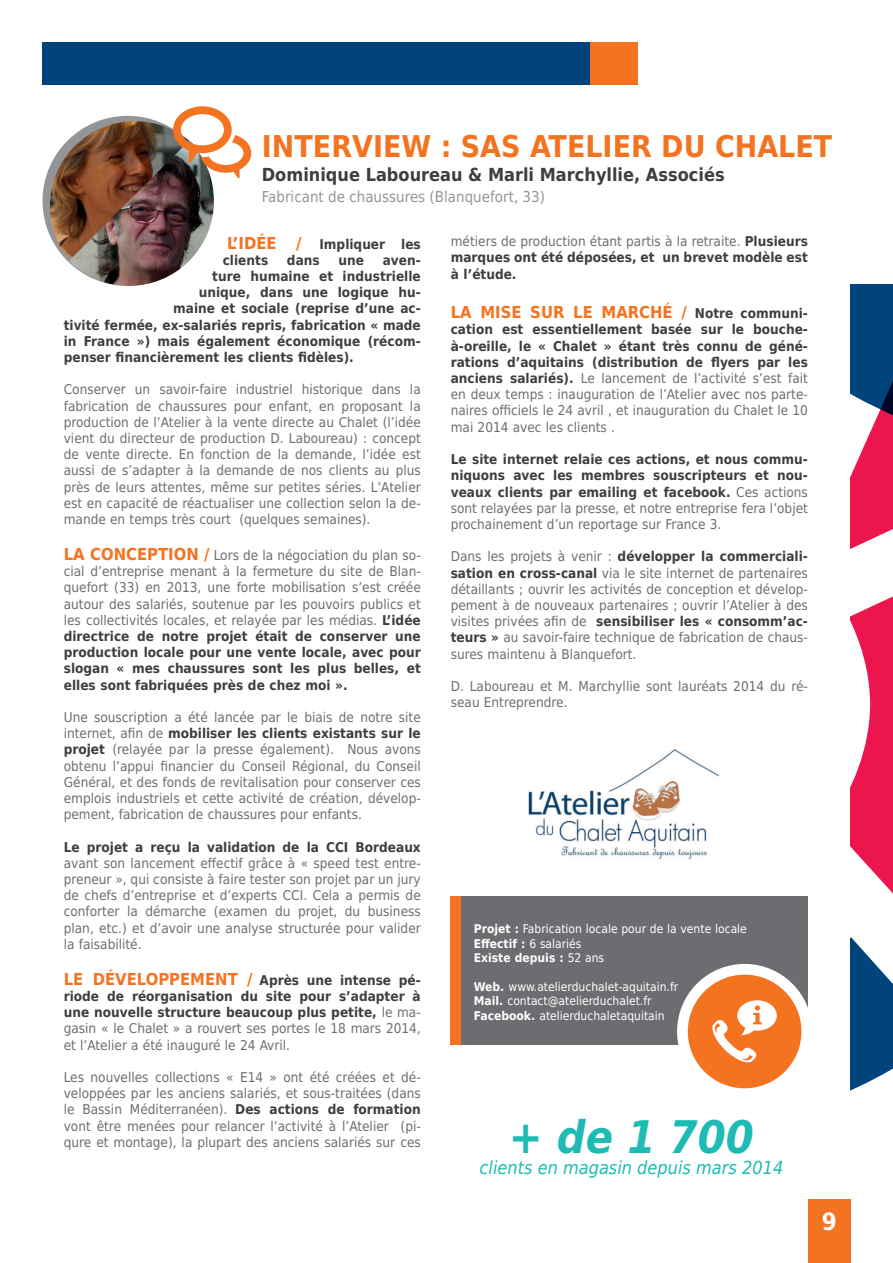
<style>
.page{position:relative;width:893px;height:1263px;background:#fff}
.page>*{position:absolute;margin:0;border:0;box-sizing:border-box;transform-origin:0 0}
.t1{font:italic 700 45px "DejaVu Sans Condensed";color:#1dbbb3}
.t2{font:700 30px "DejaVu Sans Condensed";color:#f47321}
.t3{font:700 24px "DejaVu Sans Condensed";color:#fff}
.t4{font:700 18px "DejaVu Sans Condensed";color:#3e3e3f}
.t5{font:italic 18px "DejaVu Sans Condensed";color:#1dbbb3}
.t6{font:700 16.5px "DejaVu Sans Condensed";color:#f47321}
.t7{font:15px "DejaVu Sans Condensed";color:#939598}
.t8{font:13.5px/16.2px "DejaVu Sans Condensed";color:#6c6d70;text-align:justify}
.t9{font:700 13.5px/16.2px "DejaVu Sans Condensed";color:#3e3e3f;text-align:justify}
.t10{font:12px/14.4px "DejaVu Sans Condensed";color:#fff}
.s1{font-size:16.5px;color:#f47321}
.s2{font-weight:700;font-size:16.5px;color:#f47321}
.s3{font-weight:700;color:#3e3e3f}
.s4{font-weight:400;color:#6c6d70}
.s5{font-size:13.5px;color:#3e3e3f}
.s6{font-weight:700}
</style>
<div class="page">
<svg style="left:850px;top:285px;width:43px;height:806px"></svg>
<img style="left:528px;top:749px;width:191px;height:111px">
<div style="left:808px;top:1199px;width:42px;height:64px;background:#f47321"></div>
<img style="left:42px;top:121px;width:131px;height:142px">
<div style="left:43px;top:43px;width:547px;height:42px;background:#00447b"></div>
<div style="left:590px;top:43px;width:48px;height:42px;background:#f47321"></div>
<img style="left:69px;top:141px;width:145px;height:145px">
<svg style="left:173px;top:106px;width:78px;height:73px"></svg>
<div style="left:450px;top:896px;width:357px;height:148px;background:#6c6d70"></div>
<div style="left:677px;top:964px;width:135px;height:135px;border:30px solid #fff;border-radius:50%"></div>
<div style="left:688px;top:975px;width:113px;height:113px;background:#f47321;border-radius:50%"></div>
<div style="left:450px;top:896px;width:11px;height:148px;background:#f47321"></div>
<svg style="left:712px;top:1000px;width:65px;height:63px"></svg>
<h2 class="t2" style="left:262px;top:122px;width:572px">INTERVIEW : SAS ATELIER DU CHALET</h2>
<h3 class="t4" style="left:262px;top:160px;width:464px">Dominique Laboureau &amp; Marli Marchyllie, Associés</h3>
<p class="t7" style="left:262px;top:185px;width:285px">Fabricant de chaussures (Blanquefort, 33)</p>
<p class="t9" style="left:223px;top:235px;width:200px;text-indent:5px"><span class="s1">L’IDÉE /</span> Impliquer les clients</p>
<p class="t9" style="left:287px;top:251px;width:34px">dans</p>
<p class="t9" style="left:338px;top:251px;width:27px">une</p>
<p class="t9" style="left:383px;top:251px;width:40px">aven-</p>
<p class="t9" style="left:212px;top:268px;width:210px">ture humaine et industrielle</p>
<p class="t9" style="left:199px;top:284px;width:224px">unique, dans une logique hu-</p>
<p class="t9" style="left:173px;top:300px;width:249px">maine et sociale (reprise d’une ac-</p>
<p class="t9" style="left:64px;top:316px;width:358px">tivité fermée, ex-salariés repris, fabrication « made</p>
<p class="t9" style="left:64px;top:332px;width:359px">in France ») mais également économique (récom-</p>
<p class="t9" style="left:64px;top:349px;width:292px">penser financièrement les clients fidèles).</p>
<p class="t8" style="left:64px;top:381px;width:359px">Conserver un savoir-faire industriel historique dans la fabrication de chaussures pour enfant, en proposant la production de l’Atelier à la vente directe au Chalet (l’idée vient du directeur de production D. Laboureau) : concept de vente directe. En fonction de la demande, l’idée est aussi de s’adapter à la demande de nos clients au plus près de leurs attentes, même sur petites séries. L’Atelier est en capacité de réactualiser une collection selon la de&shy;mande en temps très court (quelques semaines).</p>
<p class="t8" style="left:64px;top:547px;width:359px"><span class="s2">LA CONCEPTION /</span> Lors de la négociation du plan so&shy;cial d’entreprise menant à la fermeture du site de Blan&shy;quefort (33) en 2013, une forte mobilisation s’est créée autour des salariés, soutenue par les pouvoirs publics et les collectivités locales, et relayée par les médias. <span class="s3">L’idée directrice de notre projet était de conserver une production locale pour une vente locale, avec pour slogan « mes chaussures sont les plus belles, et elles sont fabriquées près de chez moi ».</span></p>
<p class="t8" style="left:64px;top:709px;width:359px">Une souscription a été lancée par le biais de notre site internet, afin de <span class="s3">mobiliser les clients existants sur le projet</span> (relayée par la presse également). Nous avons obtenu l’appui financier du Conseil Régional, du Conseil Général, et des fonds de revitalisation pour conserver ces emplois industriels et cette activité de création, dévelop&shy;pement, fabrication de chaussures pour enfants.</p>
<p class="t9" style="left:64px;top:838px;width:359px">Le projet a reçu la validation de la CCI Bordeaux</p>
<p class="t8" style="left:64px;top:855px;width:359px">avant son lancement effectif grâce à « speed test entre&shy;preneur », qui consiste à faire tester son projet par un jury de chefs d’entreprise et d’experts CCI. Cela a permis de conforter la démarche (examen du projet, du business plan, etc.) et d’avoir une analyse structurée pour valider la faisabilité.</p>
<p class="t9" style="left:64px;top:971px;width:359px"><span class="s1">LE DÉVELOPPEMENT /</span> Après une intense pé&shy;riode de réorganisation du site pour s’adapter à une nouvelle structure beaucoup plus petite, <span class="s4">le ma&shy;gasin « le Chalet » a rouvert ses portes le 18 mars 2014, et l’Atelier a été inauguré le 24 Avril.</span></p>
<p class="t8" style="left:64px;top:1069px;width:359px">Les nouvelles collections « E14 » ont été créées et dé&shy;veloppées par les anciens salariés, et sous-traitées (dans le Bassin Méditerranéen). <span class="s3">Des actions de formation </span>vont être menées pour relancer l’activité à l’Atelier (pi&shy;qure et montage), la plupart des anciens salariés sur ces</p>
<p class="t9" style="left:451px;top:233px;width:359px"><span class="s4">métiers de production étant partis à la retraite.</span> Plusieurs marques ont été déposées, et un brevet modèle est à l’étude.</p>
<p class="t6" style="left:451px;top:299px;width:359px">LA MISE SUR LE MARCHÉ / <span class="s5">Notre communi-</span></p>
<p class="t8" style="left:451px;top:321px;width:359px"><span class="s3">cation est essentiellement basée sur le bouche&shy;à-oreille, le « Chalet » étant très connu de géné&shy;rations d’aquitains (distribution de flyers par les anciens salariés).</span> Le lancement de l’activité s’est fait en deux temps : inauguration de l’Atelier avec nos parte&shy;naires officiels le 24 avril , et inauguration du Chalet le 10 mai 2014 avec les clients .</p>
<p class="t9" style="left:451px;top:451px;width:359px">Le site internet relaie ces actions, et nous commu&shy;niquons avec les membres souscripteurs et nou&shy;veaux clients par emailing et facebook. <span class="s4">Ces actions sont relayées par la presse, et notre entreprise fera l’objet prochainement d’un reportage sur France 3.</span></p>
<p class="t8" style="left:451px;top:548px;width:359px">Dans les projets à venir : <span class="s3">développer la commerciali&shy;sation en cross-canal</span> via le site internet de partenaires détaillants ; ouvrir les activités de conception et dévelop&shy;pement à de nouveaux partenaires ; ouvrir l’Atelier à des visites privées afin de <span class="s3">sensibiliser les « consomm’ac&shy;teurs »</span> au savoir-faire technique de fabrication de chaus&shy;sures maintenu à Blanquefort.</p>
<p class="t8" style="left:451px;top:678px;width:359px">D. Laboureau et M. Marchyllie sont lauréats 2014 du ré&shy;seau Entreprendre.</p>
<p class="t10" style="left:474px;top:921px;width:275px"><span class="s6">Projet :</span> Fabrication locale pour de la vente locale<br><span class="s6">Effectif :</span> 6 salariés<br><span class="s6">Existe depuis :</span> 52 ans</p>
<p class="t10" style="left:474px;top:979px;width:206px"><span class="s6">Web.</span> www.atelierduchalet-aquitain.fr<br><span class="s6">Mail.</span> contact@atelierduchalet.fr<br><span class="s6">Facebook.</span> atelierduchaletaquitain</p>
<h1 class="t1" style="left:509px;top:1102px;width:247px">+ de 1 700</h1>
<h3 class="t5" style="left:480px;top:1155px;width:305px">clients en magasin depuis mars 2014</h3>
<h3 class="t3" style="left:822px;top:1201px;width:17px">9</h3>
</div>
